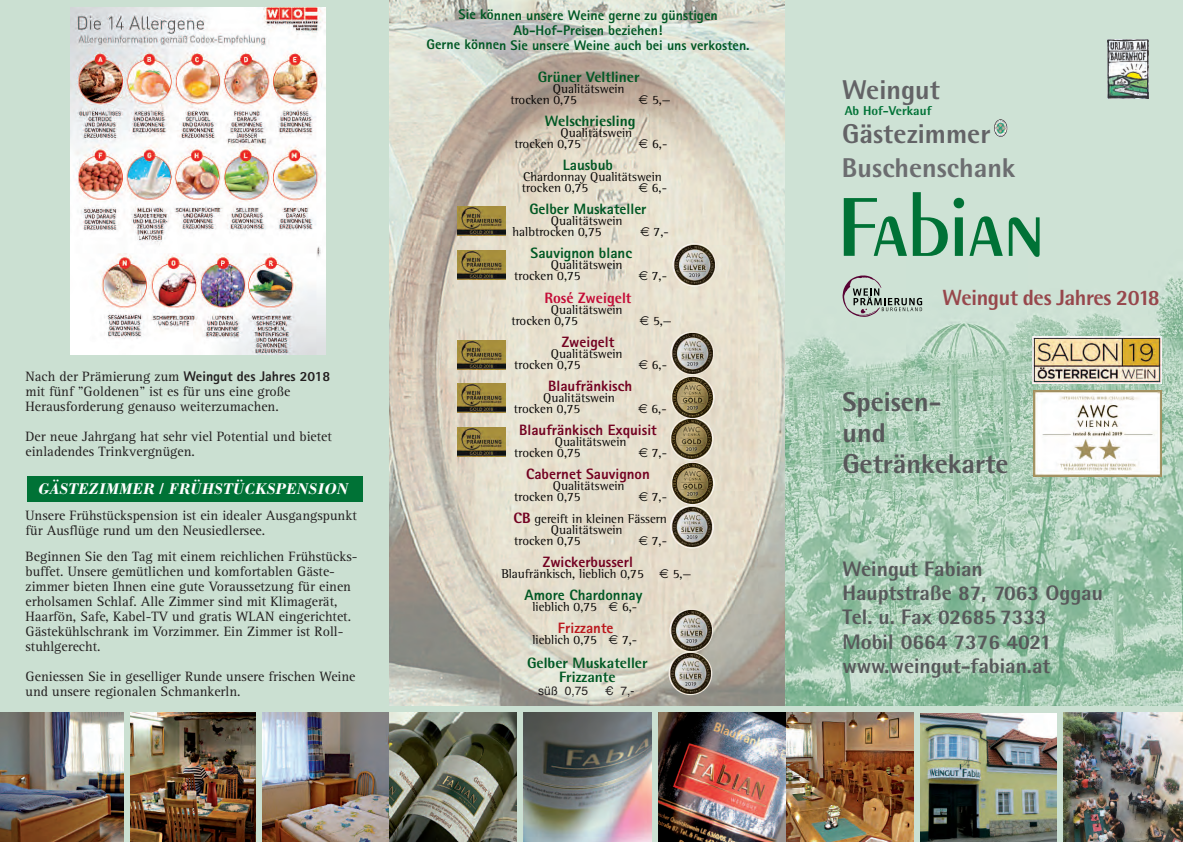
<style>
.page{position:relative;width:1183px;height:842px;background:#fff}
.page>*{position:absolute;margin:0;border:0;box-sizing:border-box;transform-origin:0 0}
.t1{font:600 89.2px "Peignot";color:#007236}
.t2{font:800 27.2px/31px "AT Rotis Semi Sans";color:#57585a}
.t3{font:800 27.2px "AT Rotis Semi Sans";color:#636366}
.t4{font:800 27.2px "AT Rotis Semi Sans";color:#6c6d70}
.t5{font:800 22px "AT Rotis Semi Sans";letter-spacing:-.015em;color:#97474c}
.t6{font:800 21px/24px "AT Rotis Semi Sans";color:#57585a}
.t7{font:italic 700 16px "Bodoni";color:#fff}
.t8{font:800 15px "AT Rotis Sans Serif";color:#730121}
.t9{font:800 15px/14px "AT Rotis Semi Sans";color:#005824;text-align:center}
.t10{font:800 15px "AT Rotis Sans Serif";color:#005824}
.t11{font:800 15px "AT Rotis Semi Sans";color:#c40c37}
.t12{font:800 15px "AT Rotis Sans Serif";color:#bb181d}
.t13{font:14px/15px "AT Rotis Serif";color:#231f20}
.t14{font:800 14px/15px "AT Rotis Sans Serif";color:#005824;text-align:center}
.t15{font:13px/11px "AT Rotis Semi Serif";color:#070504}
.t16{font:800 12.9px "AT Rotis Semi Sans";color:#007236}
.t17{font:12px "Helvetica";color:#231f20}
.s1{font-family:"AT Rotis Sans Serif";font-weight:800}
.s2{font-family:"AT Rotis Semi Sans";font-weight:800;font-size:15px;color:#730121}
.s3{font-size:89.1px}
</style>
<div class="page">
<img style="left:388px;top:0;width:397px;height:705px">
<div style="left:0;top:0;width:388px;height:842px;background:#cbe0d2"></div>
<svg style="left:785px;top:0;width:397px;height:842px;background:#bad5c3"></svg>
<img style="left:1106px;top:39px;width:41px;height:60px">
<img style="left:993px;top:119px;width:13px;height:18px;border-radius:50%">
<div style="left:993px;top:119px;width:13px;height:18px;border:1px solid #231f20;border-radius:50%"></div>
<img style="left:785px;top:713px;width:128px;height:129px">
<img style="left:1063px;top:713px;width:119px;height:129px">
<img style="left:388px;top:713px;width:128px;height:129px">
<img style="left:523px;top:713px;width:128px;height:129px">
<img style="left:658px;top:713px;width:127px;height:129px">
<img style="left:0;top:713px;width:123px;height:129px">
<img style="left:130px;top:713px;width:126px;height:129px">
<img style="left:263px;top:713px;width:125px;height:129px">
<img style="left:70px;top:7px;width:255px;height:347px">
<div style="left:27px;top:476px;width:335px;height:25px;background:#007236"></div>
<img style="left:920px;top:713px;width:136px;height:129px">
<img style="left:669px;top:417px;width:44px;height:43px;border-radius:50%">
<img style="left:670px;top:462px;width:44px;height:43px;border-radius:50%">
<img style="left:670px;top:376px;width:44px;height:43px;border-radius:50%">
<img style="left:672px;top:243px;width:44px;height:43px;border-radius:50%">
<img style="left:670px;top:332px;width:44px;height:43px;border-radius:50%">
<img style="left:669px;top:609px;width:44px;height:43px;border-radius:50%">
<img style="left:668px;top:652px;width:44px;height:43px;border-radius:50%">
<img style="left:670px;top:505px;width:43px;height:43px;border-radius:50%">
<svg style="left:842px;top:275px;width:79px;height:42px;background:#b1bdb5"></svg>
<img style="left:457px;top:383px;width:48px;height:29px">
<img style="left:457px;top:207px;width:48px;height:29px">
<img style="left:457px;top:251px;width:48px;height:28px">
<img style="left:457px;top:428px;width:48px;height:28px">
<img style="left:457px;top:341px;width:48px;height:28px">
<img style="left:1032px;top:336px;width:129px;height:48px">
<img style="left:1033px;top:391px;width:127px;height:86px">
<svg style="left:638px;top:95px;width:9px;height:9px"></svg>
<svg style="left:639px;top:139px;width:8px;height:9px"></svg>
<svg style="left:638px;top:183px;width:9px;height:9px"></svg>
<svg style="left:640px;top:227px;width:9px;height:9px"></svg>
<svg style="left:638px;top:271px;width:9px;height:9px"></svg>
<svg style="left:639px;top:316px;width:9px;height:9px"></svg>
<svg style="left:638px;top:360px;width:9px;height:9px"></svg>
<svg style="left:638px;top:404px;width:9px;height:9px"></svg>
<svg style="left:638px;top:448px;width:9px;height:9px"></svg>
<svg style="left:638px;top:492px;width:9px;height:9px"></svg>
<svg style="left:638px;top:536px;width:9px;height:9px"></svg>
<svg style="left:659px;top:569px;width:9px;height:9px"></svg>
<svg style="left:608px;top:602px;width:9px;height:9px"></svg>
<svg style="left:608px;top:635px;width:9px;height:9px"></svg>
<p class="t13" style="left:26px;top:370px;width:306px">Nach der Prämierung zum <span class="s1">Weingut des Jahres 2018 </span>mit fünf "Goldenen" ist es für uns eine große<br>Herausforderung genauso weiterzumachen.</p>
<p class="t13" style="left:26px;top:430px;width:308px">Der neue Jahrgang hat sehr viel Potential und bietet einladendes Trinkvergnügen.</p>
<p class="t7" style="left:38px;top:479px;width:311px">GÄSTEZIMMER / FRÜHSTÜCKSPENSION</p>
<p class="t13" style="left:26px;top:510px;width:333px">Unsere Frühstückspension ist ein idealer Ausgangspunkt für Ausflüge rund um den Neusiedlersee.</p>
<p class="t13" style="left:26px;top:551px;width:333px">Beginnen Sie den Tag mit einem reichlichen Frühstücks&shy;buffet. Unsere gemütlichen und komfortablen Gäste&shy;zimmer bieten Ihnen eine gute Voraussetzung für einen erholsamen Schlaf. Alle Zimmer sind mit Klimagerät, Haarfön, Safe, Kabel-TV und gratis WLAN eingerichtet.<br>Gästekühlschrank im Vorzimmer. Ein Zimmer ist Roll&shy;stuhlgerecht.</p>
<p class="t13" style="left:26px;top:671px;width:331px">Geniessen Sie in geselliger Runde unsere frischen Weine und unsere regionalen Schmankerln.</p>
<p class="t14" style="left:426px;top:9px;width:324px">Sie können unsere Weine gerne zu günstigen<br>Ab-Hof-Preisen beziehen!<br>Gerne können Sie unsere Weine auch bei uns verkosten.</p>
<p class="t9" style="left:537px;top:71px;width:103px">Grüner Veltliner</p>
<p class="t15" style="left:510px;top:84px;width:116px;text-indent:42px">Qualitätswein trocken 0,75</p>
<p class="t15" style="left:652px;top:95px;width:20px">5,—</p>
<p class="t9" style="left:544px;top:115px;width:92px">Welschriesling</p>
<p class="t15" style="left:514px;top:128px;width:119px;text-indent:46px">Qualitätswein trocken 0,75</p>
<p class="t15" style="left:652px;top:139px;width:17px">6,-</p>
<p class="t10" style="left:562px;top:159px;width:52px">Lausbub</p>
<p class="t15" style="left:521px;top:172px;width:141px">Chardonnay Qualitätswein trocken 0,75</p>
<p class="t15" style="left:651px;top:183px;width:17px">6,-</p>
<p class="t10" style="left:529px;top:203px;width:119px">Gelber Muskateller</p>
<p class="t15" style="left:512px;top:216px;width:112px;text-indent:38px">Qualitätswein halbtrocken 0,75</p>
<p class="t15" style="left:653px;top:227px;width:17px">7,-</p>
<p class="t10" style="left:530px;top:247px;width:103px">Sauvignon blanc</p>
<p class="t15" style="left:514px;top:260px;width:110px;text-indent:37px">Qualitätswein trocken 0,75</p>
<p class="t11" style="left:544px;top:292px;width:88px">Rosé Zweigelt</p>
<p class="t15" style="left:511px;top:305px;width:113px;text-indent:39px">Qualitätswein trocken 0,75</p>
<p class="t15" style="left:651px;top:271px;width:17px">7,-</p>
<p class="t15" style="left:652px;top:316px;width:20px">5,—</p>
<p class="t8" style="left:561px;top:336px;width:54px">Zweigelt</p>
<p class="t15" style="left:514px;top:349px;width:110px;text-indent:37px">Qualitätswein trocken 0,75</p>
<p class="t15" style="left:651px;top:360px;width:17px">6,-</p>
<p class="t8" style="left:548px;top:380px;width:86px">Blaufränkisch</p>
<p class="t15" style="left:513px;top:393px;width:103px;text-indent:29px">Qualitätswein trocken 0,75</p>
<p class="t15" style="left:651px;top:404px;width:17px">6,-</p>
<p class="t8" style="left:519px;top:424px;width:139px">Blaufränkisch Exquisit</p>
<p class="t15" style="left:514px;top:437px;width:114px;text-indent:41px">Qualitätswein trocken 0,75</p>
<p class="t15" style="left:651px;top:448px;width:17px">7,-</p>
<p class="t8" style="left:526px;top:468px;width:125px">Cabernet Sauvignon</p>
<p class="t15" style="left:514px;top:481px;width:112px;text-indent:39px">Qualitätswein trocken 0,75</p>
<p class="t15" style="left:513px;top:487px;width:155px;line-height:22px;text-align:right">7,-<br><span class="s2">CB</span> gereift in kleinen Fässern</p>
<p class="t15" style="left:514px;top:525px;width:110px;text-indent:37px">Qualitätswein trocken 0,75</p>
<p class="t15" style="left:651px;top:536px;width:17px">7,-</p>
<p class="t8" style="left:542px;top:556px;width:92px">Zwickerbusserl</p>
<p class="t15" style="left:501px;top:569px;width:144px">Blaufränkisch, lieblich 0,75</p>
<p class="t15" style="left:672px;top:569px;width:20px">5,—</p>
<p class="t10" style="left:524px;top:589px;width:119px">Amore Chardonnay</p>
<p class="t15" style="left:532px;top:602px;width:66px">lieblich 0,75</p>
<p class="t15" style="left:622px;top:602px;width:17px">6,-</p>
<p class="t12" style="left:558px;top:622px;width:57px">Frizzante</p>
<p class="t15" style="left:532px;top:635px;width:66px">lieblich 0,75</p>
<p class="t15" style="left:622px;top:635px;width:17px">7,-</p>
<p class="t9" style="left:527px;top:657px;width:122px">Gelber Muskateller<br>Frizzante</p>
<p class="t17" style="left:538px;top:686px;width:52px">süß 0,75</p>
<p class="t17" style="left:604px;top:686px;width:31px">€ 7,-</p>
<h2 class="t3" style="left:841px;top:81px;width:99px">Weingut</h2>
<p class="t16" style="left:844px;top:106px;width:88px">Ab Hof-Verkauf</p>
<h2 class="t3" style="left:842px;top:124px;width:150px">Gästezimmer</h2>
<h2 class="t4" style="left:841px;top:158px;width:175px">Buschenschank</h2>
<h1 class="t1" style="left:836px;top:192px;width:209px"><span class="s3">F</span> abian</h1>
<h3 class="t5" style="left:942px;top:290px;width:219px">Weingut des Jahres 2018</h3>
<h2 class="t2" style="left:842px;top:389px;width:168px">Speisen-<br>und<br>Getränkekarte</h2>
<h3 class="t6" style="left:842px;top:559px;width:262px">Weingut Fabian<br>Hauptstraße 87, 7063 Oggau<br>Tel. u. Fax 02685 7333<br>Mobil 0664 7376 4021 www.weingut-fabian.at</h3>
</div>
